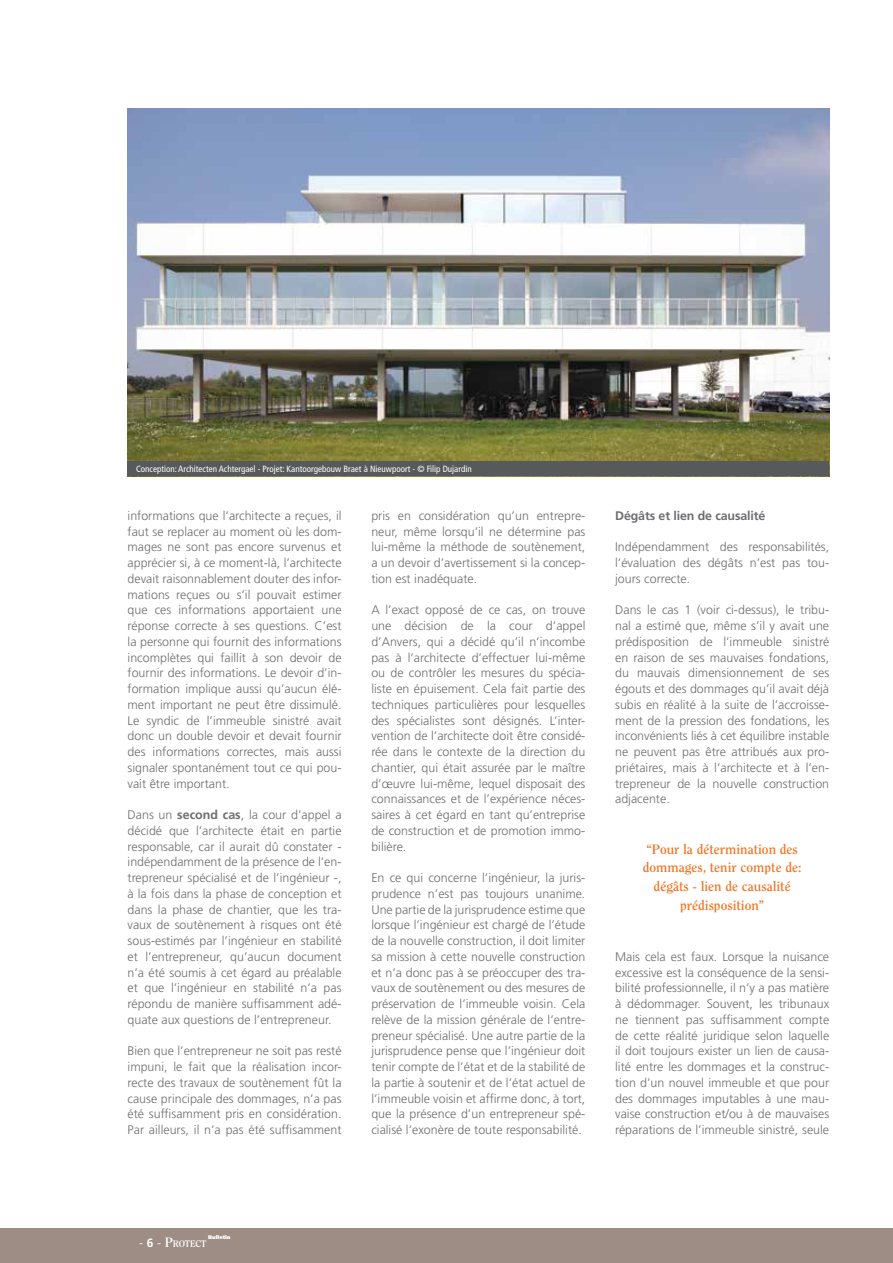
<style>
.page{position:relative;width:893px;height:1263px;background:#fff}
.page>*{position:absolute;margin:0;border:0;box-sizing:border-box;transform-origin:0 0}
.t1{font:700 13.5px/18.8px "Clearface Std";color:#f47421;text-align:center}
.t2{font:300 12.45px/15.8px "Frutiger LT Std";color:#6d6e71;text-align:justify}
.t3{font:700 12.45px "Frutiger LT Std";letter-spacing:-.01em;color:#6d6e71}
.t4{font:700 9.45px "Clearface Std";letter-spacing:-.035em;color:#fff}
.t5{font:condensed 9px "Frutiger LT Std";color:#fff}
.t6{font:900 5.25px "Frutiger LT Std";color:#fff}
.s1{font-weight:700}
.s2{font-family:"Frutiger LT Std";font-weight:300;font-size:12px}
.s3{font-family:"Frutiger LT Std";font-size:12px}
.s4{font-size:13.5px}
</style>
<div class="page">
<div style="left:0;top:1229px;width:893px;height:34px;background:#9d8d85"></div>
<img style="left:128px;top:108px;width:701px;height:353px">
<div style="left:128px;top:461px;width:701px;height:15px;background:#58595b"></div>
<p class="t5" style="left:136px;top:464px;width:337px">Conception: Architecten Achtergael - Projet: Kantoorgebouw Braet à Nieuwpoort - © Filip Dujardin</p>
<p class="t2" style="left:128px;top:508px;width:216px">informations que l’architecte a reçues, il faut se replacer au moment où les dom&shy;mages ne sont pas encore survenus et apprécier si, à ce moment-là, l’architecte devait raisonnablement douter des infor&shy;mations reçues ou s’il pouvait estimer que ces informations apportaient une réponse correcte à ses questions. C’est la personne qui fournit des informations incomplètes qui faillit à son devoir de fournir des informations. Le devoir d’in&shy;formation implique aussi qu’aucun élé&shy;ment important ne peut être dissimulé.<br>Le syndic de l’immeuble sinistré avait donc un double devoir et devait fournir des informations correctes, mais aussi signaler spontanément tout ce qui pou&shy;vait être important.</p>
<p class="t2" style="left:128px;top:807px;width:216px">Dans un <span class="s1">second cas</span>, la cour d’appel a décidé que l’architecte était en partie responsable, car il aurait dû constater - indépendamment de la présence de l’en&shy;trepreneur spécialisé et de l’ingénieur -, à la fois dans la phase de conception et dans la phase de chantier, que les tra&shy;vaux de soutènement à risques ont été sous-estimés par l’ingénieur en stabilité et l’entrepreneur, qu’aucun document n’a été soumis à cet égard au préalable et que l’ingénieur en stabilité n’a pas répondu de manière suffisamment adé&shy;quate aux questions de l’entrepreneur.</p>
<p class="t2" style="left:128px;top:1043px;width:216px">Bien que l’entrepreneur ne soit pas resté impuni, le fait que la réalisation incor&shy;recte des travaux de soutènement fût la cause principale des dommages, n’a pas été suffisamment pris en considération.<br>Par ailleurs, il n’a pas été suffisamment</p>
<p class="t2" style="left:371px;top:508px;width:216px">pris en considération qu’un entrepre&shy;neur, même lorsqu’il ne détermine pas lui-même la méthode de soutènement, a un devoir d’avertissement si la concep&shy;tion est inadéquate.</p>
<p class="t2" style="left:371px;top:602px;width:216px">A l’exact opposé de ce cas, on trouve une décision de la cour d’appel d’Anvers, qui a décidé qu’il n’incombe pas à l’architecte d’effectuer lui-même ou de contrôler les mesures du spécia&shy;liste en épuisement. Cela fait partie des techniques particulières pour lesquelles des spécialistes sont désignés. L’inter&shy;vention de l’architecte doit être considé&shy;rée dans le contexte de la direction du chantier, qui était assurée par le maître d’œuvre lui-même, lequel disposait des connaissances et de l’expérience néces&shy;saires à cet égard en tant qu’entreprise de construction et de promotion immo&shy;bilière.</p>
<p class="t2" style="left:371px;top:870px;width:216px">En ce qui concerne l’ingénieur, la juris&shy;prudence n’est pas toujours unanime.<br>Une partie de la jurisprudence estime que lorsque l’ingénieur est chargé de l’étude de la nouvelle construction, il doit limiter sa mission à cette nouvelle construction et n’a donc pas à se préoccuper des tra&shy;vaux de soutènement ou des mesures de préservation de l’immeuble voisin. Cela relève de la mission générale de l’entre&shy;preneur spécialisé. Une autre partie de la jurisprudence pense que l’ingénieur doit tenir compte de l’état et de la stabilité de la partie à soutenir et de l’état actuel de l’immeuble voisin et affirme donc, à tort, que la présence d’un entrepreneur spé&shy;cialisé l’exonère de toute responsabilité.</p>
<p class="t3" style="left:615px;top:508px;width:152px">Dégâts et lien de causalité</p>
<p class="t2" style="left:615px;top:539px;width:216px">Indépendamment des responsabilités, l’évaluation des dégâts n’est pas tou&shy;jours correcte.</p>
<p class="t2" style="left:615px;top:602px;width:216px">Dans le cas 1 (voir ci-dessus), le tribu&shy;nal a estimé que, même s’il y avait une prédisposition de l’immeuble sinistré en raison de ses mauvaises fondations, du mauvais dimensionnement de ses égouts et des dommages qu’il avait déjà subis en réalité à la suite de l’accroisse&shy;ment de la pression des fondations, les inconvénients liés à cet équilibre instable ne peuvent pas être attribués aux pro&shy;priétaires, mais à l’architecte et à l’en&shy;trepreneur de la nouvelle construction adjacente.</p>
<p class="t1" style="left:643px;top:839px;width:160px">“Pour la détermination des dommages, tenir compte de: dégâts - lien de causalité prédisposition”</p>
<p class="t2" style="left:615px;top:949px;width:216px">Mais cela est faux. Lorsque la nuisance excessive est la conséquence de la sensi&shy;bilité professionnelle, il n’y a pas matière à dédommager. Souvent, les tribunaux ne tiennent pas suffisamment compte de cette réalité juridique selon laquelle il doit toujours exister un lien de causa&shy;lité entre les dommages et la construc&shy;tion d’un nouvel immeuble et que pour des dommages imputables à une mau&shy;vaise construction et/ou à de mauvaises réparations de l’immeuble sinistré, seule</p>
<p class="t4" style="left:139px;top:1238px;width:69px"><span class="s2">-</span> <span class="s3">6</span> <span class="s2">-</span> <span class="s4">P</span>ROTECT</p>
<p class="t6" style="left:208px;top:1234px;width:24px">Bulletin</p>
</div>
